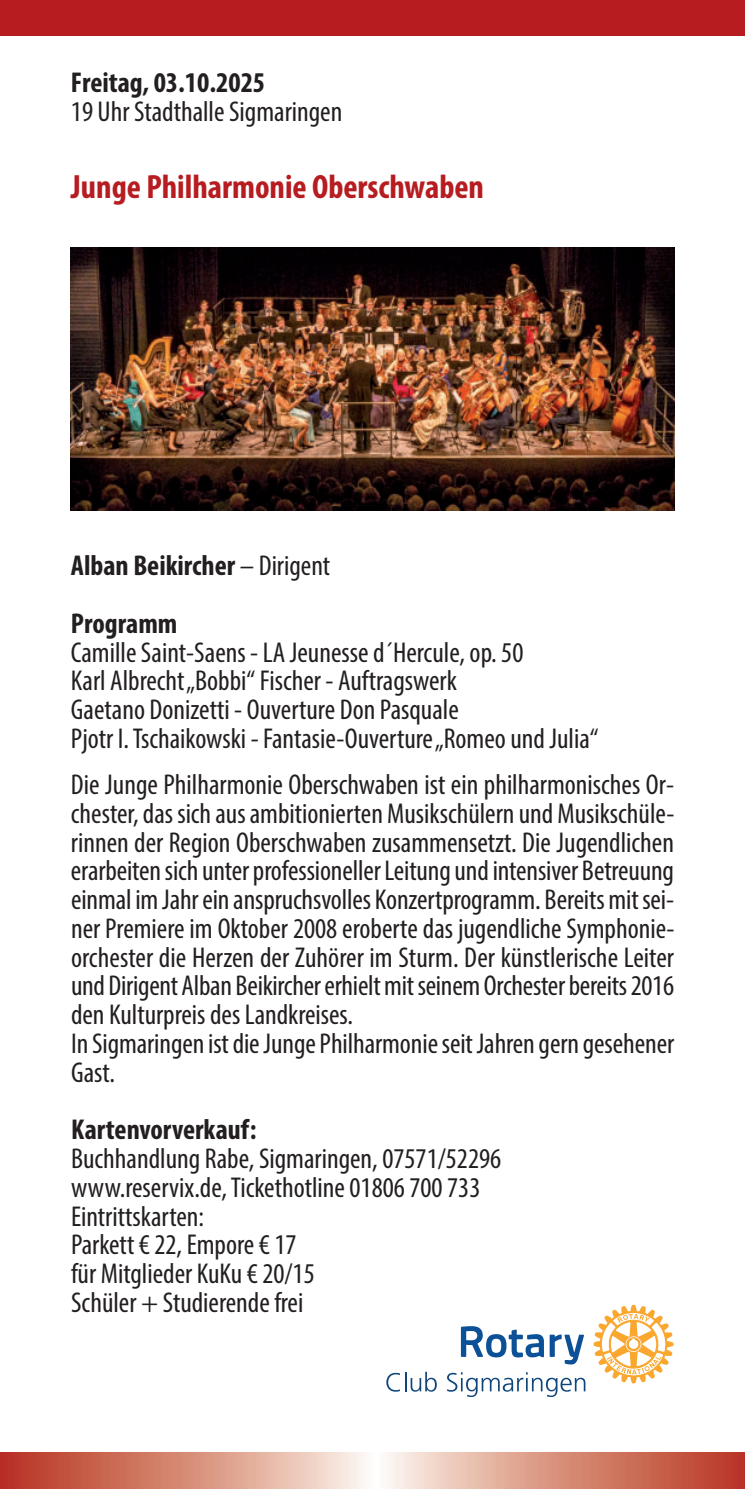
<style>
.page{position:relative;width:745px;height:1489px;background:#fff}
.page>*{position:absolute;margin:0;border:0;box-sizing:border-box;transform-origin:0 0}
.t1{font:700 condensed 33.75px "Myriad Pro";color:#b61c20}
.t2{font:condensed 28.75px/28.8px "Myriad Pro";color:#231f20}
.t3{font:700 condensed 28.75px/57.5px "Myriad Pro";color:#231f20}
.s1{font-weight:400}
</style>
<div class="page">
<div style="left:0;top:0;width:744px;height:35px;background:#b61c20"></div>
<svg style="left:0;top:1452px;width:744px;height:36px;background:#d99280"></svg>
<img style="left:71px;top:247px;width:602px;height:263px">
<svg style="left:460px;top:1326px;width:123px;height:38px"></svg>
<svg style="left:593px;top:1304px;width:80px;height:79px"></svg>
<svg style="left:386px;top:1372px;width:14px;height:19px"></svg>
<hr style="left:404px;top:1371px;width:2px;height:20px;background:#0e467c">
<svg style="left:410px;top:1371px;width:26px;height:20px"></svg>
<svg style="left:447px;top:1372px;width:138px;height:24px"></svg>
<p class="t3" style="left:71px;top:57px;width:196px">Freitag, 03.10.2025</p>
<p class="t2" style="left:71px;top:98px;width:273px">19 Uhr Stadthalle Sigmaringen</p>
<p class="t1" style="left:71px;top:174px;width:414px">Junge Philharmonie Oberschwaben</p>
<p class="t3" style="left:71px;top:539px;width:260px">Alban Beikircher <span class="s1">– Dirigent<br></span>Programm</p>
<p class="t2" style="left:71px;top:638px;width:529px">Camille Saint-Saens - LA Jeunesse d´Hercule, op. 50<br>Karl Albrecht „Bobbi“ Fischer - Auftragswerk<br>Gaetano Donizetti - Ouverture Don Pasquale<br>Pjotr I. Tschaikowski - Fantasie-Ouverture „Romeo und Julia“</p>
<p class="t2" style="left:71px;top:771px;width:605px">Die Junge Philharmonie Oberschwaben ist ein philharmonisches Or&shy;chester, das sich aus ambitionierten Musikschülern und Musikschüle&shy;rinnen der Region Oberschwaben zusammensetzt. Die Jugendlichen erarbeiten sich unter professioneller Leitung und intensiver Betreuung einmal im Jahr ein anspruchsvolles Konzertprogramm. Bereits mit sei&shy;ner Premiere im Oktober 2008 eroberte das jugendliche Symphonie&shy;orchester die Herzen der Zuhörer im Sturm. Der künstlerische Leiter und Dirigent Alban Beikircher erhielt mit seinem Orchester bereits 2016 den Kulturpreis des Landkreises.<br>In Sigmaringen ist die Junge Philharmonie seit Jahren gern gesehener Gast.</p>
<p class="t3" style="left:71px;top:1103px;width:187px">Kartenvorverkauf:</p>
<p class="t2" style="left:71px;top:1144px;width:431px">Buchhandlung Rabe, Sigmaringen, 07571/52296 www.reservix.de, Tickethotline 01806 700 733<br>Eintrittskarten:<br>Parkett € 22, Empore € 17<br>für Mitglieder KuKu € 20/15<br>Schüler + Studierende frei</p>
</div>
